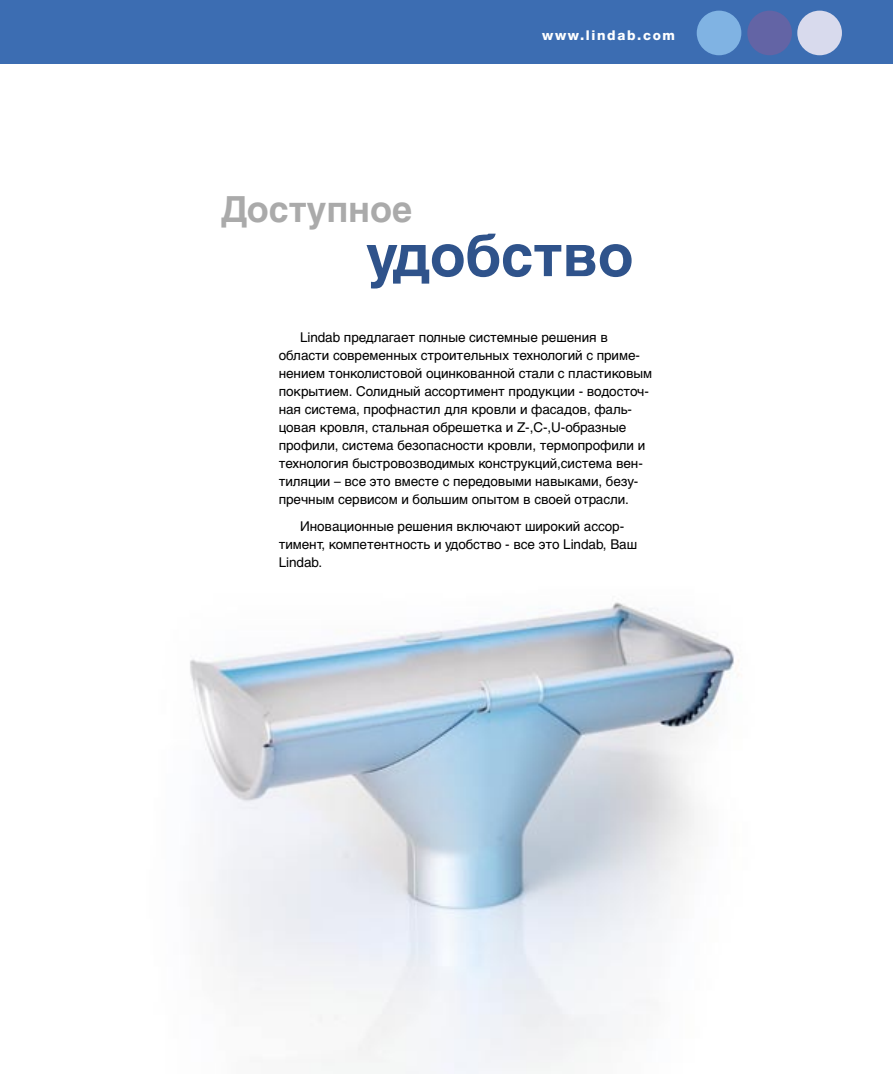
<style>
.page{position:relative;width:893px;height:1074px;background:#fff}
.page>*{position:absolute;margin:0;border:0;box-sizing:border-box;transform-origin:0 0}
.Rubrik_-_fet{font:700 58.5px "Helvetica Cyr";letter-spacing:-.005em;color:#2f538b}
.Rubrik_-_tunn{font:700 36px "Helvetica Cyr";letter-spacing:-.005em;color:#aaa}
.Brödtext_indrag{font:13.5px/18px "Helvetica Cyr Upright";letter-spacing:-.005em;color:#000}
.t1{font:800 13.5px "Helvetica Neue";letter-spacing:.12em;color:#fff}
</style>
<div class="page">
<img style="left:190px;top:602px;width:549px;height:472px">
<div style="left:0;top:0;width:893px;height:64px;background:#3c6db2"></div>
<div style="left:697px;top:11px;width:44px;height:44px;background:#80b3e3;border-radius:50%"></div>
<div style="left:747px;top:11px;width:45px;height:44px;background:#6364a5;border-radius:50%"></div>
<div style="left:797px;top:11px;width:45px;height:44px;background:#d8daed;border-radius:50%"></div>
<p class="t1" style="left:542px;top:27px;width:134px">www.lindab.com</p>
<p class="Rubrik_-_tunn" style="left:221px;top:188px;width:192px">Доступное</p>
<p class="Rubrik_-_fet" style="left:366px;top:222px;width:269px">удобство</p>
<p class="Brödtext_indrag" style="left:279px;top:328px;width:375px;text-indent:21px">Lindab предлагает полные системные решения в области современных строительных технологий с приме&shy;нением тонколистовой оцинкованной стали с пластиковым покрытием. Солидный ассортимент продукции - водосточ&shy;ная система, профнастил для кровли и фасадов, фаль&shy;цовая кровля, стальная обрешетка и Z-,C-,U-образные профили, система безопасности кровли, термопрофили и технология быстровозводимых конструкций,система вен&shy;тиляции – все это вместе с передовыми навыками, безу&shy;пречным сервисом и большим опытом в своей отрасли.</p>
<p class="Brödtext_indrag" style="left:279px;top:517px;width:360px;text-indent:21px">Иновационные решения включают широкий ассор&shy;тимент, компетентность и удобство - все это Lindab, Ваш<br>Lindab.</p>
</div>
